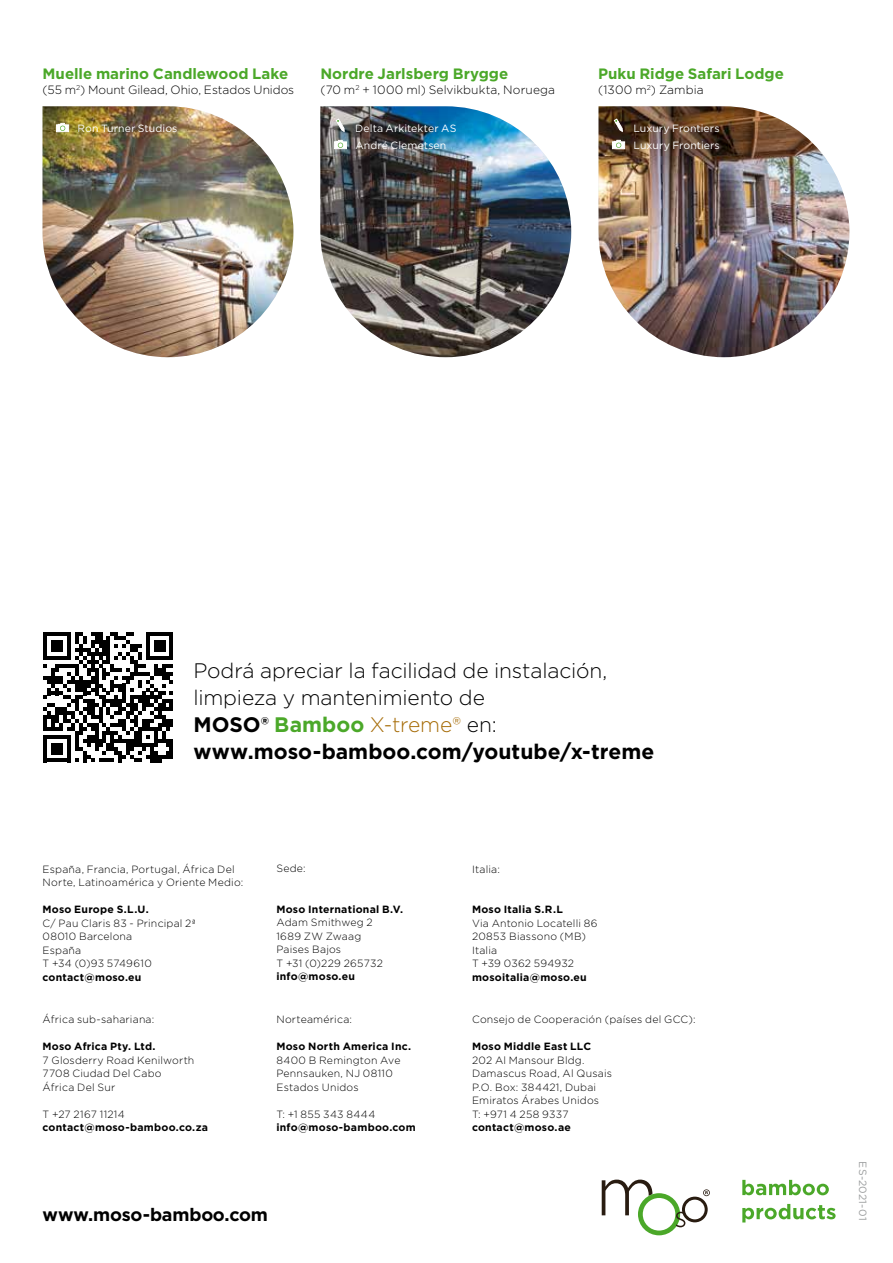
<style>
.page{position:relative;width:893px;height:1263px;background:#fff}
.page>*{position:absolute;margin:0;border:0;box-sizing:border-box;transform-origin:0 0}
.t1{font:300 21px/27px "Gotham";letter-spacing:-.01em;color:#000}
.t2{font:700 18px "Gotham";letter-spacing:-.015em;color:#000}
.t3{font:700 15px "Gotham";color:#4ba829}
.t4{font:300 12px "Gotham";color:#000}
.t5{font:300 10.5px/13.5px "Gotham";letter-spacing:.02em;color:#000}
.t6{font:700 10.5px "Gotham";letter-spacing:.02em;color:#000}
.t7{font:10.5px/16.8px "Gotham";letter-spacing:.005em;color:#fff}
.t8{font:300 10.5px "Gotham";letter-spacing:.04em;color:#000}
.t9{font:10.5px "Gotham";letter-spacing:.02em;color:#9c9e9f}
.s1{font-weight:700}
.s2{font-weight:700;color:#4ba829}
.s3{color:#a66c08}
</style>
<div class="page">
<svg style="left:602px;top:1179px;width:108px;height:56px"></svg>
<svg style="left:742px;top:1180px;width:87px;height:15px"></svg>
<svg style="left:742px;top:1204px;width:94px;height:18px"></svg>
<svg style="left:43px;top:632px;width:130px;height:130px"></svg>
<img style="left:43px;top:106px;width:250px;height:251px">
<img style="left:320px;top:106px;width:251px;height:251px">
<img style="left:598px;top:106px;width:251px;height:251px">
<div style="left:67px;top:114px;width:132px;height:42px;background:#000;opacity:.4"></div>
<div style="left:44px;top:112px;width:49px;height:44px;background:#000;opacity:.4"></div>
<svg style="left:56px;top:123px;width:13px;height:9px"></svg>
<div style="left:325px;top:109px;width:154px;height:47px;background:#000;opacity:.4"></div>
<div style="left:345px;top:113px;width:134px;height:43px;background:#000;opacity:.4"></div>
<div style="left:325px;top:108px;width:43px;height:46px;background:#000;opacity:.4"></div>
<svg style="left:336px;top:118px;width:9px;height:11px"></svg>
<div style="left:346px;top:130px;width:122px;height:43px;background:#000;opacity:.4"></div>
<div style="left:322px;top:129px;width:49px;height:44px;background:#000;opacity:.4"></div>
<svg style="left:334px;top:140px;width:13px;height:9px"></svg>
<div style="left:603px;top:109px;width:138px;height:47px;background:#000;opacity:.4"></div>
<div style="left:623px;top:114px;width:118px;height:42px;background:#000;opacity:.4"></div>
<div style="left:604px;top:108px;width:42px;height:46px;background:#000;opacity:.4"></div>
<svg style="left:614px;top:118px;width:9px;height:11px"></svg>
<div style="left:623px;top:131px;width:119px;height:42px;background:#000;opacity:.4"></div>
<div style="left:600px;top:129px;width:49px;height:44px;background:#000;opacity:.4"></div>
<svg style="left:612px;top:140px;width:13px;height:9px"></svg>
<h3 class="t3" style="left:43px;top:64px;width:247px">Muelle marino Candlewood Lake</h3>
<p class="t4" style="left:43px;top:82px;width:253px">(55 m<sup>2</sup>) Mount Gilead, Ohio, Estados Unidos</p>
<h3 class="t3" style="left:320px;top:64px;width:189px">Nordre Jarlsberg Brygge</h3>
<p class="t4" style="left:320px;top:82px;width:236px">(70 m<sup>2</sup> + 1000 ml) Selvikbukta, Noruega</p>
<h3 class="t3" style="left:598px;top:64px;width:187px">Puku Ridge Safari Lodge</h3>
<p class="t4" style="left:598px;top:82px;width:107px">(1300 m<sup>2</sup>) Zambia</p>
<p class="t7" style="left:78px;top:119px;width:101px">Ron Turner Studios</p>
<p class="t7" style="left:355px;top:119px;width:103px">Delta Arkitekter AS<br>André Clemetsen</p>
<p class="t7" style="left:633px;top:119px;width:88px">Luxury Frontiers<br>Luxury Frontiers</p>
<h1 class="t1" style="left:193px;top:656px;width:462px">Podrá apreciar la facilidad de instalación, limpieza y mantenimiento de<br><span class="s1">MOSO®</span> <span class="s2">Bamboo</span> <span class="s3">X-treme®</span> en: <span class="s1">www.moso-bamboo.com/youtube/x-treme</span></h1>
<p class="t5" style="left:43px;top:862px;width:202px">España, Francia, Portugal, África Del<br>Norte, Latinoamérica y Oriente Medio:</p>
<p class="t6" style="left:43px;top:902px;width:108px">Moso Europe S.L.U.</p>
<p class="t5" style="left:43px;top:916px;width:155px">C/ Pau Claris 83 - Principal 2ª<br>08010 Barcelona<br>España<br>T +34 (0)93 5749610</p>
<p class="t6" style="left:43px;top:970px;width:100px">contact@moso.eu</p>
<p class="t5" style="left:43px;top:1012px;width:113px">África sub-sahariana:</p>
<p class="t6" style="left:43px;top:1039px;width:115px">Moso Africa Pty. Ltd.</p>
<p class="t5" style="left:43px;top:1053px;width:153px">7 Glosderry Road Kenilworth<br>7708 Ciudad Del Cabo<br>África Del Sur</p>
<p class="t5" style="left:43px;top:1107px;width:84px">T +27 2167 11214</p>
<p class="t6" style="left:43px;top:1120px;width:167px">contact@moso-bamboo.co.za</p>
<p class="t5" style="left:276px;top:861px;width:31px">Sede:</p>
<p class="t6" style="left:276px;top:902px;width:128px">Moso International B.V.</p>
<p class="t5" style="left:276px;top:915px;width:108px">Adam Smithweg 2<br>1689 ZW Zwaag<br>Paises Bajos<br>T +31 (0)229 265732</p>
<p class="t6" style="left:276px;top:969px;width:80px">info@moso.eu</p>
<p class="t5" style="left:276px;top:1012px;width:77px">Norteamérica:</p>
<p class="t6" style="left:276px;top:1039px;width:136px">Moso North America Inc.</p>
<p class="t5" style="left:276px;top:1053px;width:126px">8400 B Remington Ave<br>Pennsauken, NJ 08110<br>Estados Unidos</p>
<p class="t8" style="left:276px;top:1107px;width:100px">T: +1 855 343 8444</p>
<p class="t6" style="left:276px;top:1120px;width:141px">info@moso-bamboo.com</p>
<h2 class="t2" style="left:43px;top:1203px;width:227px">www.moso-bamboo.com</h2>
<p class="t5" style="left:472px;top:862px;width:29px">Italia:</p>
<p class="t6" style="left:472px;top:902px;width:92px">Moso Italia S.R.L</p>
<p class="t5" style="left:472px;top:916px;width:127px">Via Antonio Locatelli 86<br>20853 Biassono (MB)<br>Italia<br>T +39 0362 594932</p>
<p class="t6" style="left:472px;top:970px;width:116px">mosoitalia@moso.eu</p>
<p class="t5" style="left:472px;top:1012px;width:225px">Consejo de Cooperación (países del GCC):</p>
<p class="t6" style="left:472px;top:1039px;width:121px">Moso Middle East LLC</p>
<p class="t5" style="left:472px;top:1053px;width:141px">202 Al Mansour Bldg.<br>Damascus Road, Al Qusais<br>P.O. Box: 384421, Dubai<br>Emiratos Árabes Unidos<br>T: +971 4 258 9337</p>
<p class="t6" style="left:472px;top:1120px;width:100px">contact@moso.ae</p>
<p class="t9" style="left:869px;top:1161px;width:61px;rotate:90deg">ES-2021-01</p>
</div>
